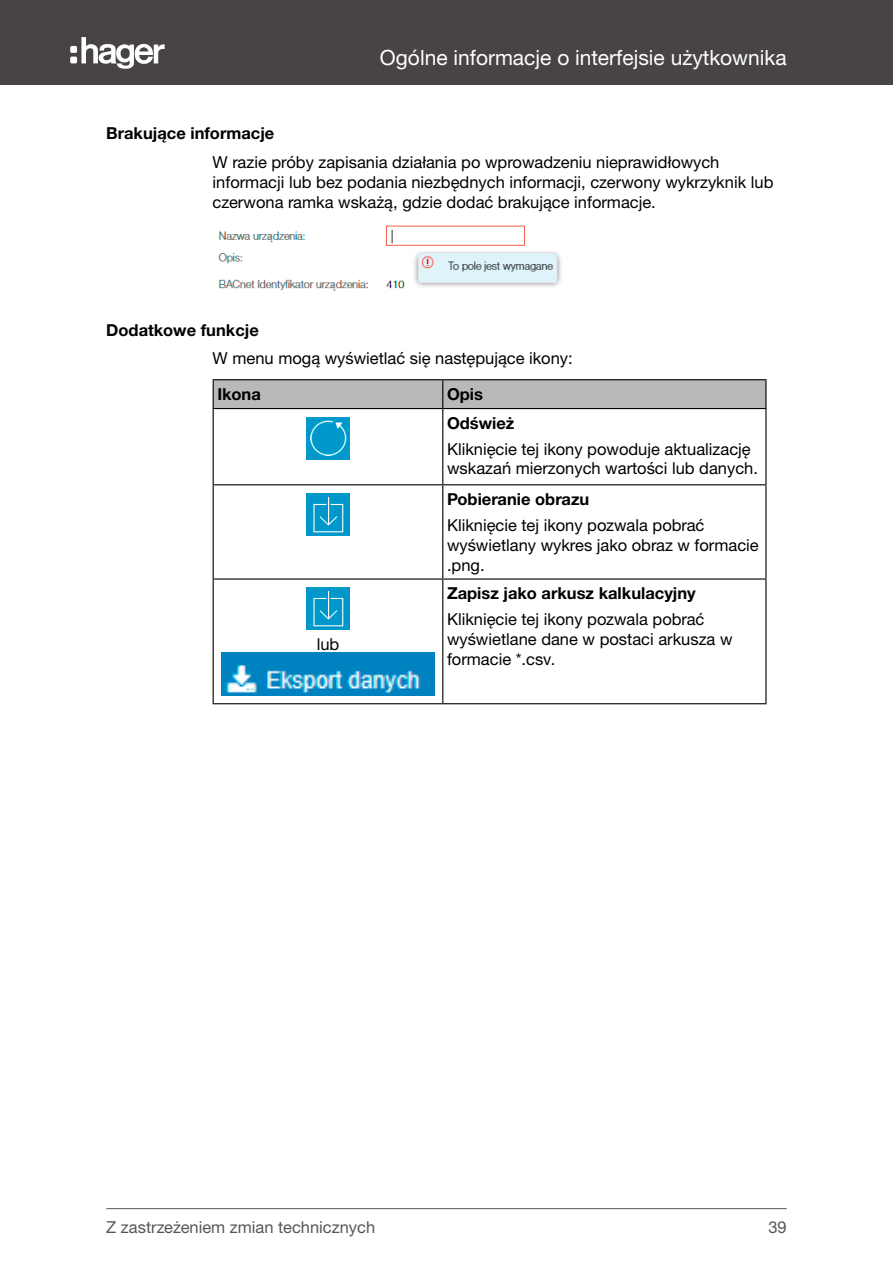
<style>
.page{position:relative;width:893px;height:1263px;background:#fff}
.page>*{position:absolute;margin:0;border:0;box-sizing:border-box;transform-origin:0 0}
.t1{font:21px "Helvetica Neue LTW1 G";color:#fff}
.t2{font:16.5px/19.8px "Helvetica Neue LTW1 G";color:#000}
.t3{font:700 16.5px/28.8px "Helvetica Neue LTW1 G";color:#000}
.t4{font:16.5px "Helvetica Neue LTW1 G";color:#565655}
</style>
<div class="page">
<div style="left:0;top:0;width:893px;height:85px;background:#484443"></div>
<svg style="left:81px;top:37px;width:84px;height:32px"></svg>
<div style="left:70px;top:46px;width:7px;height:7px;background:#fefefe;border-radius:2px"></div>
<div style="left:70px;top:57px;width:7px;height:6px;background:#fefefe;border-radius:2px"></div>
<hr style="left:106px;top:1208px;width:681px;height:1px;background:#565655">
<img style="left:218px;top:225px;width:343px;height:66px">
<hr style="left:213px;top:408px;width:230px;height:1px;background:#000">
<hr style="left:443px;top:408px;width:323px;height:1px;background:#000">
<hr style="left:213px;top:484px;width:230px;height:1px;background:#000">
<hr style="left:443px;top:484px;width:323px;height:1px;background:#000">
<hr style="left:213px;top:578px;width:230px;height:2px;background:#000">
<hr style="left:443px;top:578px;width:323px;height:2px;background:#000">
<hr style="left:442px;top:409px;width:1px;height:75px;background:#000">
<hr style="left:442px;top:485px;width:1px;height:93px;background:#000">
<hr style="left:442px;top:580px;width:1px;height:123px;background:#000">
<hr style="left:213px;top:379px;width:230px;height:1px;background:#000">
<hr style="left:443px;top:379px;width:323px;height:1px;background:#000">
<div style="left:213px;top:380px;width:553px;height:28px;background:#b9b9b9"></div>
<hr style="left:213px;top:409px;width:1px;height:75px;background:#000">
<hr style="left:765px;top:409px;width:1px;height:75px;background:#000">
<hr style="left:213px;top:485px;width:1px;height:93px;background:#000">
<hr style="left:765px;top:485px;width:1px;height:93px;background:#000">
<hr style="left:213px;top:580px;width:1px;height:123px;background:#000">
<hr style="left:765px;top:580px;width:1px;height:123px;background:#000">
<hr style="left:213px;top:703px;width:230px;height:1px;background:#000">
<hr style="left:443px;top:703px;width:323px;height:1px;background:#000">
<img style="left:307px;top:417px;width:42px;height:42px">
<img style="left:307px;top:493px;width:42px;height:43px">
<img style="left:307px;top:587px;width:42px;height:43px">
<img style="left:222px;top:653px;width:212px;height:42px">
<p class="t1" style="left:380px;top:44px;width:408px">Ogólne informacje o interfejsie użytkownika</p>
<p class="t3" style="left:106px;top:119px;width:170px">Brakujące informacje</p>
<p class="t2" style="left:213px;top:152px;width:562px">W razie próby zapisania działania po wprowadzeniu nieprawidłowych informacji lub bez podania niezbędnych informacji, czerwony wykrzyknik lub czerwona ramka wskażą, gdzie dodać brakujące informacje.</p>
<p class="t3" style="left:106px;top:315px;width:154px">Dodatkowe funkcje</p>
<p class="t2" style="left:213px;top:348px;width:362px">W menu mogą wyświetlać się następujące ikony:</p>
<p class="t3" style="left:217px;top:380px;width:45px">Ikona</p>
<p class="t3" style="left:447px;top:380px;width:69px">Opis<br>Odśwież</p>
<p class="t2" style="left:447px;top:439px;width:312px">Kliknięcie tej ikony powoduje aktualizację wskazań mierzonych wartości lub danych.</p>
<p class="t3" style="left:447px;top:485px;width:144px">Pobieranie obrazu</p>
<p class="t2" style="left:447px;top:515px;width:313px">Kliknięcie tej ikony pozwala pobrać wyświetlany wykres jako obraz w formacie .png.</p>
<p class="t2" style="left:317px;top:634px;width:24px">lub</p>
<p class="t3" style="left:447px;top:579px;width:250px">Zapisz jako arkusz kalkulacyjny</p>
<p class="t2" style="left:447px;top:609px;width:287px">Kliknięcie tej ikony pozwala pobrać wyświetlane dane w postaci arkusza w formacie *.csv.</p>
<p class="t4" style="left:106px;top:1217px;width:270px">Z zastrzeżeniem zmian technicznych</p>
<p class="t4" style="left:768px;top:1217px;width:20px">39</p>
</div>
